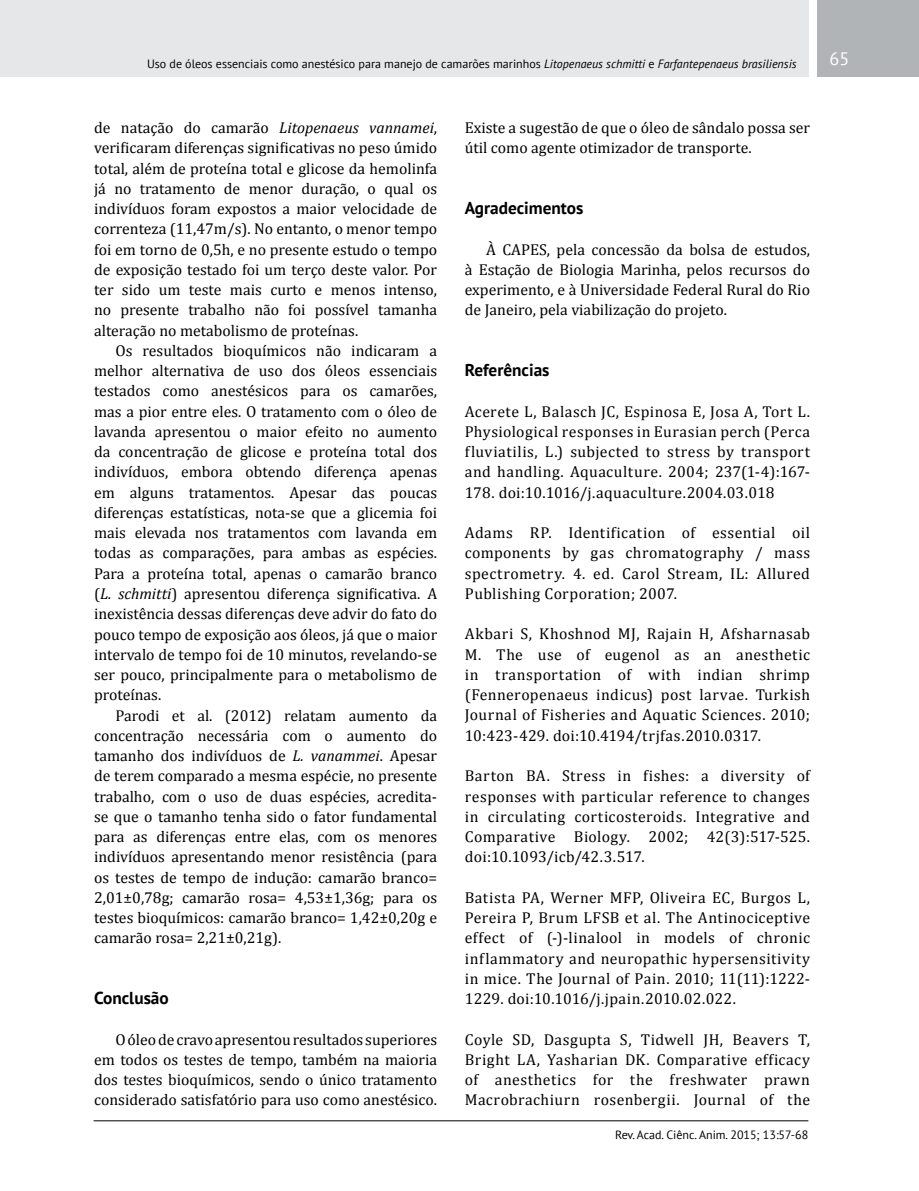
<style>
.page{position:relative;width:919px;height:1191px;background:#fff}
.page>*{position:absolute;margin:0;border:0;box-sizing:border-box;transform-origin:0 0}
.t1{font:18px "PT Sans";color:#fff}
.t2{font:700 17.25px "PT Sans";color:#000}
.t3{font:15.75px/20.2px "Cambria";color:#000;text-align:justify}
.t4{font:12px "PT Sans";color:#000}
.s1{font-style:italic}
</style>
<div class="page">
<div style="left:0;top:0;width:808px;height:77px;background:#e6e7e8"></div>
<div style="left:816px;top:0;width:102px;height:77px;background:#b1b4b6"></div>
<hr style="left:94px;top:1120px;width:714px;height:1px;background:#000">
<p class="t4" style="left:147px;top:56px;width:651px">Uso de óleos essenciais como anestésico para manejo de camarões marinhos <span class="s1">Litopenaeus schmitti</span> e <span class="s1">Farfantepenaeus brasiliensis</span></p>
<p class="t1" style="left:829px;top:47px;width:21px">65</p>
<p class="t3" style="left:94px;top:117px;width:344px">de natação do camarão <span class="s1">Litopenaeus vannamei</span>, verificaram diferenças significativas no peso úmido total, além de proteína total e glicose da hemolinfa já no tratamento de menor duração, o qual os indivíduos foram expostos a maior velocidade de correnteza (11,47m/s). No entanto, o menor tempo foi em torno de 0,5h, e no presente estudo o tempo de exposição testado foi um terço deste valor. Por ter sido um teste mais curto e menos intenso, no presente trabalho não foi possível tamanha alteração no metabolismo de proteínas.</p>
<p class="t3" style="left:94px;top:340px;width:344px;text-indent:21px">Os resultados bioquímicos não indicaram a melhor alternativa de uso dos óleos essenciais testados como anestésicos para os camarões, mas a pior entre eles. O tratamento com o óleo de lavanda apresentou o maior efeito no aumento da concentração de glicose e proteína total dos indivíduos, embora obtendo diferença apenas em alguns tratamentos. Apesar das poucas diferenças estatísticas, nota-se que a glicemia foi mais elevada nos tratamentos com lavanda em todas as comparações, para ambas as espécies.<br>Para a proteína total, apenas o camarão branco (<span class="s1">L. schmitti</span>) apresentou diferença significativa. A inexistência dessas diferenças deve advir do fato do pouco tempo de exposição aos óleos, já que o maior intervalo de tempo foi de 10 minutos, revelando-se ser pouco, principalmente para o metabolismo de proteínas.</p>
<p class="t3" style="left:94px;top:705px;width:344px;text-indent:21px">Parodi et al. (2012) relatam aumento da concentração necessária com o aumento do tamanho dos indivíduos de <span class="s1">L. vanammei</span>. Apesar de terem comparado a mesma espécie, no presente trabalho, com o uso de duas espécies, acredita&shy;se que o tamanho tenha sido o fator fundamental para as diferenças entre elas, com os menores indivíduos apresentando menor resistência (para os testes de tempo de indução: camarão branco= 2,01±0,78g; camarão rosa= 4,53±1,36g; para os testes bioquímicos: camarão branco= 1,42±0,20g e camarão rosa= 2,21±0,21g).</p>
<p class="t2" style="left:94px;top:986px;width:76px">Conclusão</p>
<p class="t3" style="left:94px;top:1029px;width:344px;text-indent:21px">O óleo de cravo apresentou resultados superiores em todos os testes de tempo, também na maioria dos testes bioquímicos, sendo o único tratamento considerado satisfatório para uso como anestésico.</p>
<p class="t3" style="left:465px;top:117px;width:347px">Existe a sugestão de que o óleo de sândalo possa ser útil como agente otimizador de transporte.</p>
<p class="t2" style="left:465px;top:197px;width:120px">Agradecimentos</p>
<p class="t3" style="left:465px;top:239px;width:347px;text-indent:21px">À CAPES, pela concessão da bolsa de estudos, à Estação de Biologia Marinha, pelos recursos do experimento, e à Universidade Federal Rural do Rio de Janeiro, pela viabilização do projeto.</p>
<p class="t2" style="left:465px;top:359px;width:86px">Referências</p>
<p class="t3" style="left:465px;top:401px;width:347px">Acerete L, Balasch JC, Espinosa E, Josa A, Tort L.<br>Physiological responses in Eurasian perch (Perca fluviatilis, L.) subjected to stress by transport and handling. Aquaculture. 2004; 237(1-4):167- 178. doi:10.1016/j.aquaculture.2004.03.018</p>
<p class="t3" style="left:465px;top:522px;width:347px">Adams RP. Identification of essential oil components by gas chromatography / mass spectrometry. 4. ed. Carol Stream, IL: Allured Publishing Corporation; 2007.</p>
<p class="t3" style="left:465px;top:624px;width:347px">Akbari S, Khoshnod MJ, Rajain H, Afsharnasab M. The use of eugenol as an anesthetic in transportation of with indian shrimp (Fenneropenaeus indicus) post larvae. Turkish Journal of Fisheries and Aquatic Sciences. 2010; 10:423-429. doi:10.4194/trjfas.2010.0317.</p>
<p class="t3" style="left:465px;top:765px;width:347px">Barton BA. Stress in fishes: a diversity of responses with particular reference to changes in circulating corticosteroids. Integrative and Comparative Biology. 2002; 42(3):517-525. doi:10.1093/icb/42.3.517.</p>
<p class="t3" style="left:465px;top:887px;width:347px">Batista PA, Werner MFP, Oliveira EC, Burgos L, Pereira P, Brum LFSB et al. The Antinociceptive effect of (-)-linalool in models of chronic inflammatory and neuropathic hypersensitivity in mice. The Journal of Pain. 2010; 11(11):1222- 1229. doi:10.1016/j.jpain.2010.02.022.</p>
<p class="t3" style="left:465px;top:1029px;width:347px">Coyle SD, Dasgupta S, Tidwell JH, Beavers T, Bright LA, Yasharian DK. Comparative efficacy of anesthetics for the freshwater prawn Macrobrachiurn rosenbergii. Journal of the</p>
<p class="t4" style="left:615px;top:1126px;width:195px">Rev. Acad. Ciênc. Anim. 2015; 13:57-68</p>
</div>
